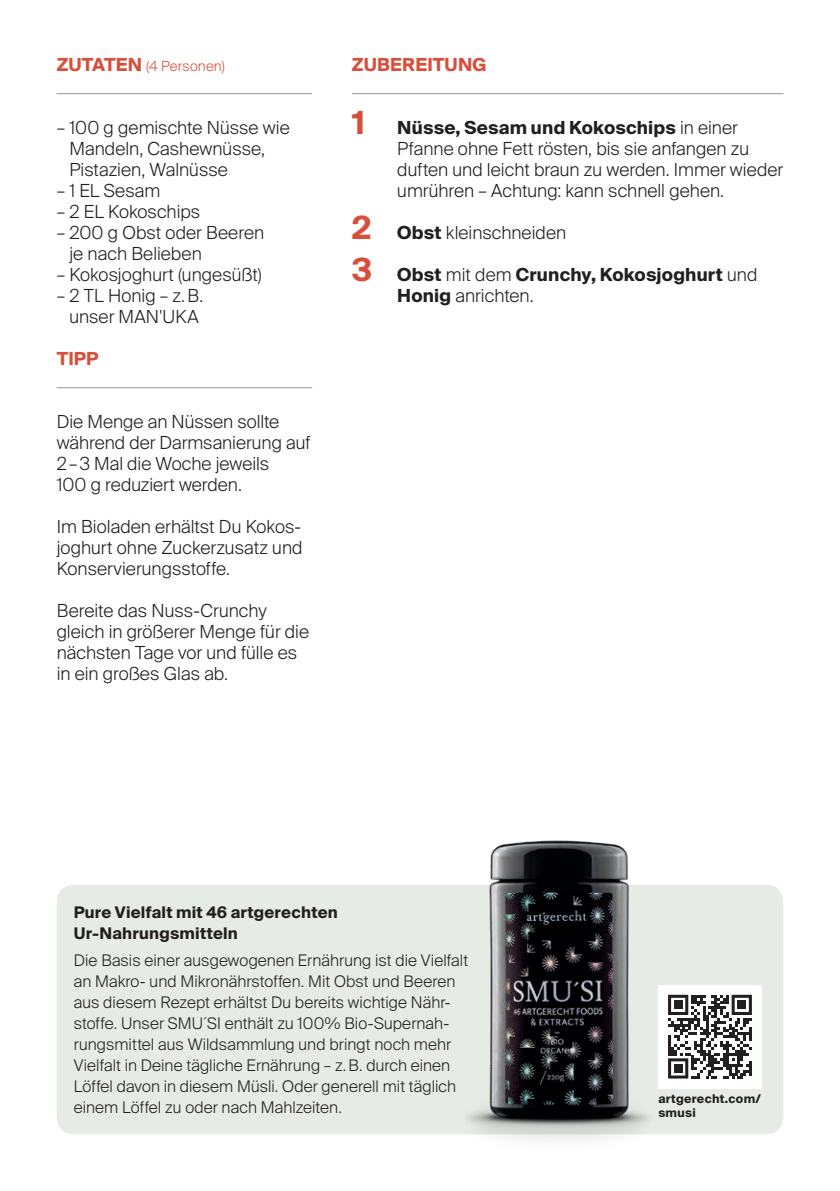
<style>
.page{position:relative;width:840px;height:1191px;background:#fff}
.page>*{position:absolute;margin:0;border:0;box-sizing:border-box;transform-origin:0 0}
.t1{font:300 18px/21px "Suisse Intl";color:#231f20}
.t2{font:700 18px/21px "Suisse Intl";letter-spacing:.01em;color:#231f20}
.t3{font:700 18px "Suisse Intl";letter-spacing:.005em;color:#d74f3a}
.t4{font:300 16px/21px "Suisse Intl";letter-spacing:.005em;color:#231f20}
.t5{font:700 16px/21px "Suisse Intl";letter-spacing:.015em;color:#231f20}
.t6{font:300 14px "Suisse Intl";letter-spacing:.015em;color:#d74f3a}
.t7{font:700 12px/14px "Suisse Intl";letter-spacing:.025em;color:#231f20}
.s1{font-weight:700;font-size:18px}
.s2{font-weight:700;font-size:32px;color:#d74f3a}
.s3{font-weight:700}
.s4{font-size:32px;color:#d74f3a}
.s5{font-weight:300}
</style>
<div class="page">
<hr style="left:351px;top:93px;width:431px;height:1px;background:#939598">
<div style="left:57px;top:884px;width:725px;height:250px;background:#e6ebe5;border-radius:17px"></div>
<hr style="left:57px;top:93px;width:255px;height:1px;background:#939598">
<hr style="left:57px;top:387px;width:255px;height:1px;background:#939598">
<img style="left:465px;top:840px;width:266px;height:301px">
<div style="left:658px;top:985px;width:103px;height:103px;background:#fff"></div>
<svg style="left:668px;top:994px;width:83px;height:84px"></svg>
<div style="left:673px;top:1000px;width:9px;height:9px;background:#231f20"></div>
<div style="left:737px;top:1000px;width:8px;height:9px;background:#231f20"></div>
<div style="left:673px;top:1064px;width:9px;height:8px;background:#231f20"></div>
<p class="t6" style="left:57px;top:58px;width:169px"><span class="s1">ZUTATEN</span> (4 Personen)</p>
<p class="t1" style="left:69px;top:117px;width:222px;text-indent:-13px">– 100 g gemischte Nüsse wie<br>Mandeln, Cashewnüsse,<br>Pistazien, Walnüsse</p>
<p class="t1" style="left:57px;top:180px;width:105px">– 1 EL Sesam</p>
<p class="t1" style="left:57px;top:201px;width:145px">– 2 EL Kokoschips</p>
<p class="t1" style="left:69px;top:222px;width:196px;text-indent:-13px">– 200 g Obst oder Beeren je nach Belieben</p>
<p class="t1" style="left:57px;top:264px;width:206px">– Kokosjoghurt (ungesüßt)</p>
<p class="t1" style="left:57px;top:285px;width:148px;text-align:center">– 2 TL Honig – z.B. unser MAN'UKA</p>
<p class="t3" style="left:57px;top:348px;width:43px">TIPP</p>
<p class="t1" style="left:57px;top:411px;width:255px">Die Menge an Nüssen sollte während der Darmsanierung auf<br>2–3 Mal die Woche jeweils<br>100 g reduziert werden.</p>
<p class="t1" style="left:57px;top:516px;width:247px;text-align:justify">Im Bioladen erhältst Du Kokos&shy;joghurt ohne Zuckerzusatz und Konservierungsstoffe.</p>
<p class="t1" style="left:57px;top:600px;width:254px">Bereite das Nuss-Crunchy gleich in größerer Menge für die nächsten Tage vor und fülle es in ein großes Glas ab.</p>
<p class="t3" style="left:351px;top:54px;width:136px">ZUBEREITUNG</p>
<p class="t1" style="left:397px;top:117px;width:387px;text-indent:-45px"><span class="s2">1</span> <span class="s3">Nüsse, Sesam und Kokoschips</span> in einer Pfanne ohne Fett rösten, bis sie anfangen zu duften und leicht braun zu werden. Immer wieder umrühren – Achtung: kann schnell gehen.</p>
<p class="t1" style="left:351px;top:222px;width:216px"><span class="s2">2</span> <span class="s3">Obst</span> kleinschneiden</p>
<p class="t2" style="left:397px;top:264px;width:361px;text-indent:-45px"><span class="s4">3</span> Obst <span class="s5">mit dem</span> Crunchy, Kokosjoghurt <span class="s5">und<br></span>Honig <span class="s5">anrichten.</span></p>
<p class="t5" style="left:74px;top:902px;width:265px">Pure Vielfalt mit 46 artgerechten<br>Ur-Nahrungsmitteln</p>
<p class="t4" style="left:74px;top:950px;width:395px">Die Basis einer ausgewogenen Ernährung ist die Vielfalt an Makro- und Mikronährstoffen. Mit Obst und Beeren aus diesem Rezept erhältst Du bereits wichtige Nähr&shy;stoffe. Unser SMU´SI enthält zu 100% Bio-Supernah&shy;rungsmittel aus Wildsammlung und bringt noch mehr Vielfalt in Deine tägliche Ernährung – z.B. durch einen Löffel davon in diesem Müsli. Oder generell mit täglich einem Löffel zu oder nach Mahlzeiten.</p>
<p class="t7" style="left:658px;top:1092px;width:104px">artgerecht.com/ smusi</p>
</div>
